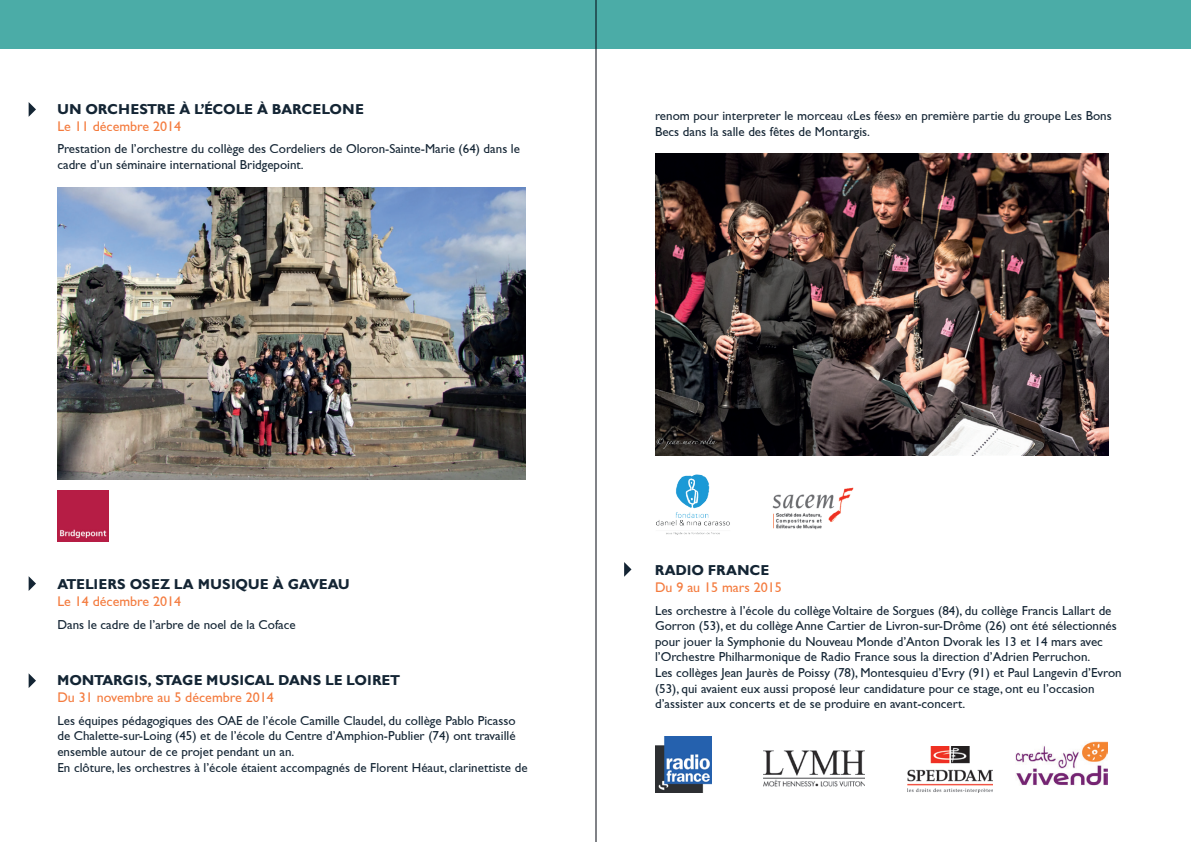
<style>
.page{position:relative;width:1191px;height:842px;background:#fff}
.page>*{position:absolute;margin:0;border:0;box-sizing:border-box;transform-origin:0 0}
.t1{font:14px "Gill Sans";color:#f47b3e}
.t2{font:700 14px "Gill Sans BQ";letter-spacing:.02em;color:#142534}
.t3{font:700 14px "Gill Sans BQ";color:#142534}
.t4{font:13px/15.6px "Gill Sans";color:#142534}
</style>
<div class="page">
<div style="left:0;top:0;width:595px;height:48px;background:#4baca7"></div>
<img style="left:57px;top:187px;width:468px;height:292px">
<img style="left:57px;top:491px;width:51px;height:50px">
<svg style="left:29px;top:102px;width:7px;height:15px"></svg>
<svg style="left:29px;top:576px;width:7px;height:15px"></svg>
<svg style="left:29px;top:673px;width:7px;height:15px"></svg>
<div style="left:595px;top:0;width:596px;height:48px;background:#4baca7"></div>
<img style="left:655px;top:154px;width:453px;height:302px">
<img style="left:656px;top:474px;width:74px;height:60px">
<img style="left:772px;top:487px;width:82px;height:43px">
<img style="left:655px;top:736px;width:56px;height:56px">
<img style="left:763px;top:750px;width:102px;height:37px">
<img style="left:907px;top:746px;width:85px;height:46px">
<img style="left:1015px;top:742px;width:92px;height:43px">
<svg style="left:624px;top:562px;width:7px;height:15px"></svg>
<hr style="left:595px;top:0;width:1px;height:842px;background:#020610">
<p class="t2" style="left:57px;top:101px;width:308px">UN ORCHESTRE À L’ÉCOLE À BARCELONE</p>
<p class="t1" style="left:57px;top:118px;width:125px">Le 11 décembre 2014</p>
<p class="t4" style="left:57px;top:141px;width:464px">Prestation de l’orchestre du collège des Cordeliers de Oloron-Sainte-Marie (64) dans le cadre d’un séminaire international Bridgepoint.</p>
<p class="t4" style="left:655px;top:108px;width:458px">renom pour interpreter le morceau «Les fées» en première partie du groupe Les Bons<br>Becs dans la salle des fêtes de Montargis.</p>
<p class="t2" style="left:57px;top:576px;width:294px">ATELIERS OSEZ LA MUSIQUE À GAVEAU</p>
<p class="t1" style="left:57px;top:593px;width:125px">Le 14 décembre 2014</p>
<p class="t4" style="left:57px;top:616px;width:240px">Dans le cadre de l’arbre de noel de la Coface</p>
<p class="t3" style="left:57px;top:672px;width:344px">MONTARGIS, STAGE MUSICAL DANS LE LOIRET</p>
<p class="t1" style="left:57px;top:689px;width:218px">Du 31 novembre au 5 décembre 2014</p>
<p class="t4" style="left:57px;top:712px;width:471px">Les équipes pédagogiques des OAE de l’école Camille Claudel, du collège Pablo Picasso de Chalette-sur-Loing (45) et de l’école du Centre d’Amphion-Publier (74) ont travaillé ensemble autour de ce projet pendant un an.<br>En clôture, les orchestres à l’école étaient accompagnés de Florent Héaut, clarinettiste de</p>
<p class="t2" style="left:655px;top:562px;width:116px">RADIO FRANCE</p>
<p class="t1" style="left:655px;top:579px;width:128px">Du 9 au 15 mars 2015</p>
<p class="t4" style="left:655px;top:602px;width:468px">Les orchestre à l’école du collège Voltaire de Sorgues (84), du collège Francis Lallart de Gorron (53), et du collège Anne Cartier de Livron-sur-Drôme (26) ont été sélectionnés pour jouer la Symphonie du Nouveau Monde d’Anton Dvorak les 13 et 14 mars avec l’Orchestre Philharmonique de Radio France sous la direction d’Adrien Perruchon.<br>Les collèges Jean Jaurès de Poissy (78), Montesquieu d’Evry (91) et Paul Langevin d’Evron (53), qui avaient eux aussi proposé leur candidature pour ce stage, ont eu l’occasion d’assister aux concerts et de se produire en avant-concert.</p>
</div>
